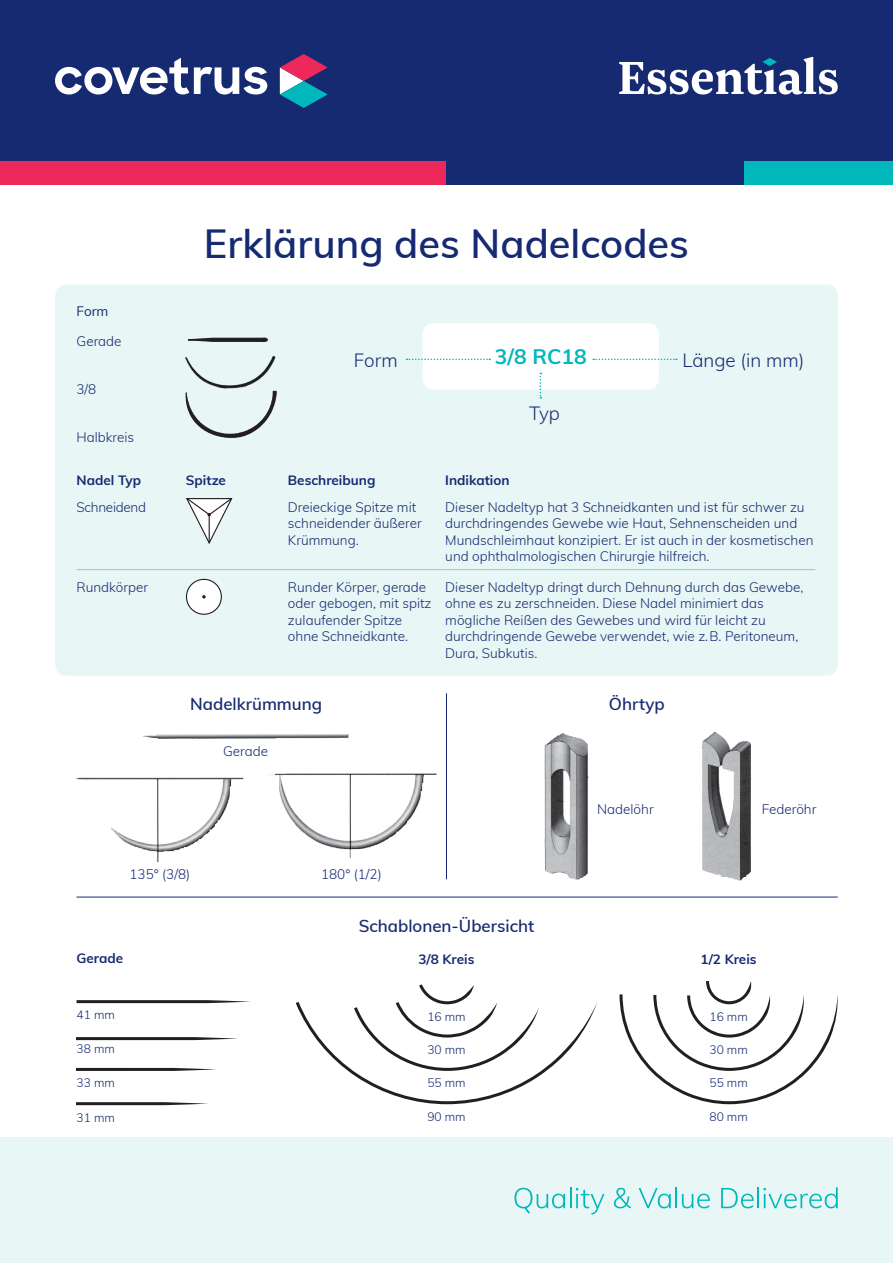
<style>
.page{position:relative;width:893px;height:1263px;background:#fff}
.page>*{position:absolute;margin:0;border:0;box-sizing:border-box;transform-origin:0 0}
.t1{font:600 39.75px "Muli";color:#162a71}
.t2{font:700 21px "Muli";color:#00b8bc}
.t3{font:300 18.75px "Muli";color:#162a71}
.t4{font:600 16.8px "Muli";color:#162a71}
.t5{font:300 13.5px/16.5px "Muli";color:#162a71}
.t6{font:700 13.5px "Muli";color:#162a71}
.t7{font:300 13.5px "Muli";letter-spacing:-.02em;color:#162a71}
.t8{font:13.5px "Muli";color:#162a71}
.t9{font:300 12px "Muli";color:#162a71}
</style>
<div class="page">
<div style="left:0;top:1137px;width:893px;height:126px;background:#e9f6f6"></div>
<div style="left:0;top:0;width:893px;height:185px;background:#162a71"></div>
<svg style="left:619px;top:57px;width:219px;height:38px"></svg>
<svg style="left:55px;top:58px;width:212px;height:37px"></svg>
<svg style="left:280px;top:54px;width:48px;height:54px"></svg>
<svg style="left:514px;top:1187px;width:90px;height:28px"></svg>
<svg style="left:614px;top:1188px;width:17px;height:20px"></svg>
<svg style="left:639px;top:1188px;width:32px;height:20px"></svg>
<hr style="left:675px;top:1187px;width:2px;height:21px;background:#00b8bc">
<svg style="left:682px;top:1193px;width:28px;height:15px"></svg>
<svg style="left:721px;top:1188px;width:33px;height:20px"></svg>
<hr style="left:757px;top:1187px;width:2px;height:21px;background:#00b8bc">
<svg style="left:763px;top:1187px;width:75px;height:21px"></svg>
<div style="left:0;top:162px;width:446px;height:23px;background:#ee285a"></div>
<div style="left:744px;top:162px;width:149px;height:23px;background:#00b8bc"></div>
<div style="left:55px;top:284px;width:783px;height:392px;background:#e9f6f6;border-radius:11px"></div>
<svg style="left:77px;top:1102px;width:131px;height:3px"></svg>
<svg style="left:77px;top:1068px;width:139px;height:3px"></svg>
<svg style="left:77px;top:1037px;width:161px;height:3px"></svg>
<svg style="left:77px;top:1000px;width:173px;height:3px"></svg>
<svg style="left:296px;top:984px;width:301px;height:120px"></svg>
<svg style="left:619px;top:981px;width:219px;height:123px"></svg>
<hr style="left:77px;top:569px;width:109px;height:1px;background:#82d0d4">
<hr style="left:186px;top:569px;width:102px;height:1px;background:#82d0d4">
<hr style="left:288px;top:569px;width:157px;height:1px;background:#82d0d4">
<hr style="left:445px;top:569px;width:370px;height:1px;background:#82d0d4">
<img style="left:185px;top:390px;width:92px;height:48px">
<img style="left:185px;top:355px;width:91px;height:34px">
<svg style="left:188px;top:337px;width:80px;height:5px"></svg>
<div style="left:423px;top:323px;width:236px;height:66px;background:#fff;border-radius:11px"></div>
<svg style="left:406px;top:359px;width:84px;height:1px"></svg>
<svg style="left:593px;top:359px;width:84px;height:1px"></svg>
<svg style="left:540px;top:373px;width:1px;height:25px"></svg>
<svg style="left:186px;top:498px;width:47px;height:46px"></svg>
<div style="left:186px;top:579px;width:35px;height:35px;background:#fff;border-radius:50%"></div>
<div style="left:186px;top:579px;width:36px;height:36px;border:1px solid #231f20;border-radius:50%"></div>
<svg style="left:202px;top:595px;width:4px;height:3px"></svg>
<hr style="left:77px;top:897px;width:761px;height:1px;background:#162a71">
<hr style="left:446px;top:693px;width:1px;height:186px;background:#162a71">
<img style="left:76px;top:777px;width:167px;height:85px">
<img style="left:143px;top:734px;width:206px;height:5px">
<img style="left:268px;top:773px;width:169px;height:86px">
<img style="left:701px;top:732px;width:51px;height:148px">
<img style="left:545px;top:733px;width:44px;height:146px">
<p class="t8" style="left:77px;top:301px;width:33px">Form</p>
<p class="t5" style="left:77px;top:332px;width:46px">Gerade</p>
<p class="t5" style="left:77px;top:380px;width:21px">3/8</p>
<p class="t5" style="left:77px;top:428px;width:59px">Halbkreis</p>
<h1 class="t1" style="left:204px;top:215px;width:487px">Erklärung des Nadelcodes</h1>
<h3 class="t3" style="left:354px;top:347px;width:45px">Form</h3>
<h2 class="t2" style="left:495px;top:341px;width:93px">3/8 RC18</h2>
<h3 class="t3" style="left:682px;top:347px;width:123px">Länge (in mm)</h3>
<h3 class="t3" style="left:529px;top:400px;width:32px">Typ</h3>
<p class="t6" style="left:77px;top:471px;width:66px">Nadel Typ</p>
<p class="t6" style="left:186px;top:471px;width:42px">Spitze</p>
<p class="t6" style="left:288px;top:471px;width:89px">Beschreibung</p>
<p class="t6" style="left:445px;top:471px;width:66px">Indikation</p>
<p class="t7" style="left:77px;top:497px;width:71px">Schneidend</p>
<p class="t5" style="left:288px;top:498px;width:135px">Dreieckige Spitze mit schneidender äußerer<br>Krümmung.</p>
<p class="t5" style="left:445px;top:498px;width:370px">Dieser Nadeltyp hat 3 Schneidkanten und ist für schwer zu durchdringendes Gewebe wie Haut, Sehnenscheiden und Mundschleimhaut konzipiert. Er ist auch in der kosmetischen und ophthalmologischen Chirurgie hilfreich.</p>
<p class="t5" style="left:77px;top:578px;width:73px">Rundkörper</p>
<p class="t5" style="left:288px;top:578px;width:145px">Runder Körper, gerade oder gebogen, mit spitz zulaufender Spitze ohne Schneidkante.</p>
<p class="t5" style="left:445px;top:578px;width:360px">Dieser Nadeltyp dringt durch Dehnung durch das Gewebe, ohne es zu zerschneiden. Diese Nadel minimiert das mögliche Reißen des Gewebes und wird für leicht zu durchdringende Gewebe verwendet, wie z.B. Peritoneum, Dura, Subkutis.</p>
<p class="t4" style="left:190px;top:692px;width:134px">Nadelkrümmung</p>
<p class="t4" style="left:609px;top:692px;width:57px">Öhrtyp</p>
<p class="t5" style="left:223px;top:743px;width:46px">Gerade</p>
<p class="t5" style="left:597px;top:800px;width:58px">Nadelöhr</p>
<p class="t5" style="left:762px;top:800px;width:56px">Federöhr</p>
<p class="t5" style="left:130px;top:865px;width:62px">135° (3/8)</p>
<p class="t5" style="left:321px;top:865px;width:62px">180° (1/2)</p>
<p class="t4" style="left:359px;top:913px;width:177px">Schablonen-Übersicht</p>
<p class="t6" style="left:77px;top:948px;width:48px">Gerade</p>
<p class="t6" style="left:418px;top:949px;width:57px">3/8 Kreis</p>
<p class="t6" style="left:701px;top:949px;width:57px">1/2 Kreis</p>
<p class="t9" style="left:77px;top:1006px;width:40px">41 mm</p>
<p class="t9" style="left:427px;top:1007px;width:40px">16 mm</p>
<p class="t9" style="left:709px;top:1007px;width:40px">16 mm</p>
<p class="t9" style="left:77px;top:1040px;width:40px">38 mm</p>
<p class="t9" style="left:427px;top:1041px;width:40px">30 mm</p>
<p class="t9" style="left:709px;top:1041px;width:40px">30 mm</p>
<p class="t9" style="left:77px;top:1074px;width:40px">33 mm</p>
<p class="t9" style="left:427px;top:1074px;width:40px">55 mm</p>
<p class="t9" style="left:709px;top:1074px;width:40px">55 mm</p>
<p class="t9" style="left:77px;top:1108px;width:40px">31 mm</p>
<p class="t9" style="left:427px;top:1107px;width:40px">90 mm</p>
<p class="t9" style="left:709px;top:1107px;width:40px">80 mm</p>
</div>
